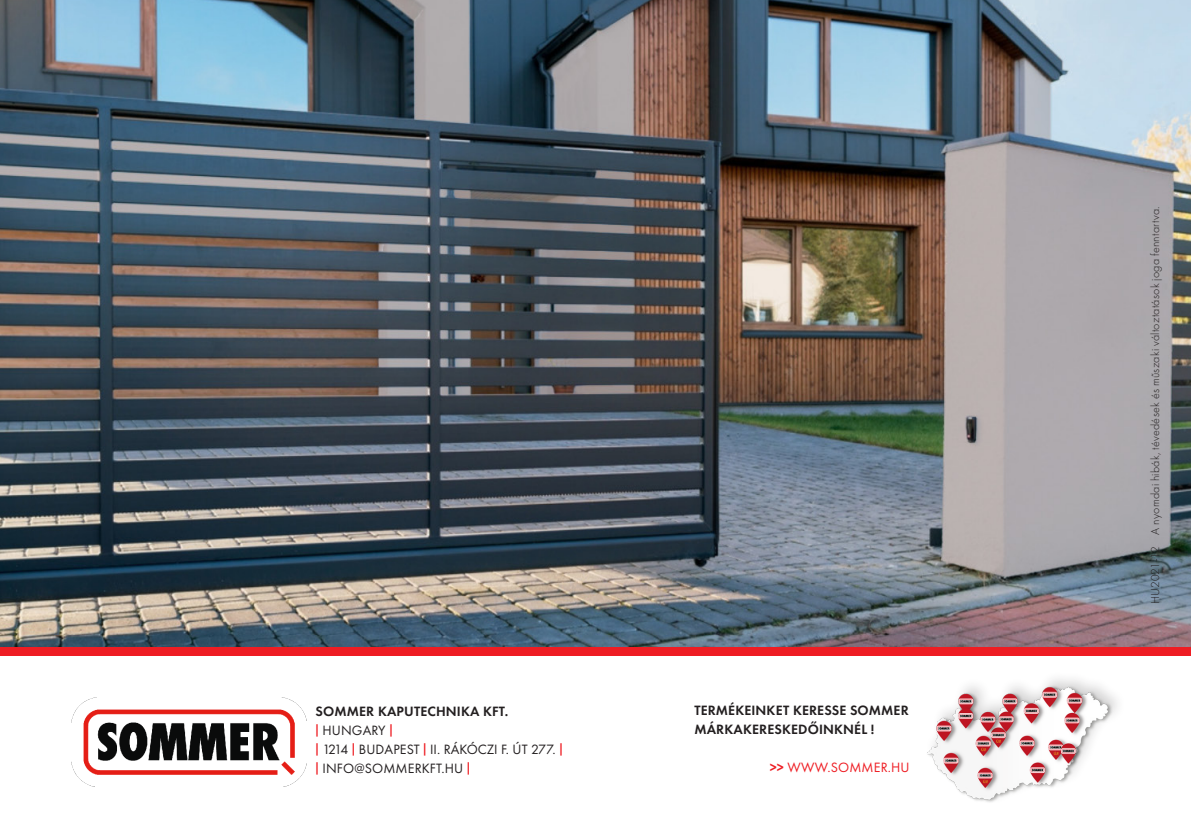
<style>
.page{position:relative;width:1191px;height:840px;background:#fff}
.page>*{position:absolute;margin:0;border:0;box-sizing:border-box;transform-origin:0 0}
.t1{font:600 14px/19px "Futura PT";letter-spacing:.01em;color:#231f20}
.t2{font:14px "Futura PT";letter-spacing:.01em;color:#231f20}
.t3{font:14px "Futura PT";letter-spacing:.01em;color:#ee1d23}
.t4{font:300 12px "Futura PT";letter-spacing:.025em;color:#231f20}
.s1{font-family:"Sansation";color:#ee1d23}
.s2{font-weight:600}
</style>
<div class="page">
<img style="left:0;top:0;width:1191px;height:646px">
<div style="left:0;top:646px;width:1191px;height:9px;background:#ee1d23"></div>
<img style="left:72px;top:697px;width:234px;height:89px">
<img style="left:927px;top:683px;width:188px;height:119px">
<p class="t1" style="left:315px;top:701px;width:194px">SOMMER KAPUTECHNIKA KFT.</p>
<p class="t2" style="left:315px;top:721px;width:79px"><span class="s1">|</span> HUNGARY <span class="s1">|</span></p>
<p class="t2" style="left:315px;top:740px;width:249px"><span class="s1">|</span> 1214 <span class="s1">|</span> BUDAPEST <span class="s1">|</span> II. RÁKÓCZI F. ÚT 277. <span class="s1">|</span></p>
<p class="t2" style="left:315px;top:759px;width:156px"><span class="s1">|</span> INFO@SOMMERKFT.HU <span class="s1">|</span></p>
<p class="t1" style="left:694px;top:700px;width:216px">TERMÉKEINKET KERESSE SOMMER<br>MÁRKAKERESKEDŐINKNÉL !</p>
<p class="t3" style="left:770px;top:758px;width:141px"><span class="s2">&gt;&gt;</span> WWW.SOMMER.HU</p>
<p class="t4" style="left:1148px;top:604px;width:399px;rotate:-90deg">HU2021-12 A nyomdai hibák, tévedések és műszaki változtatások joga fenntartva.</p>
</div>
